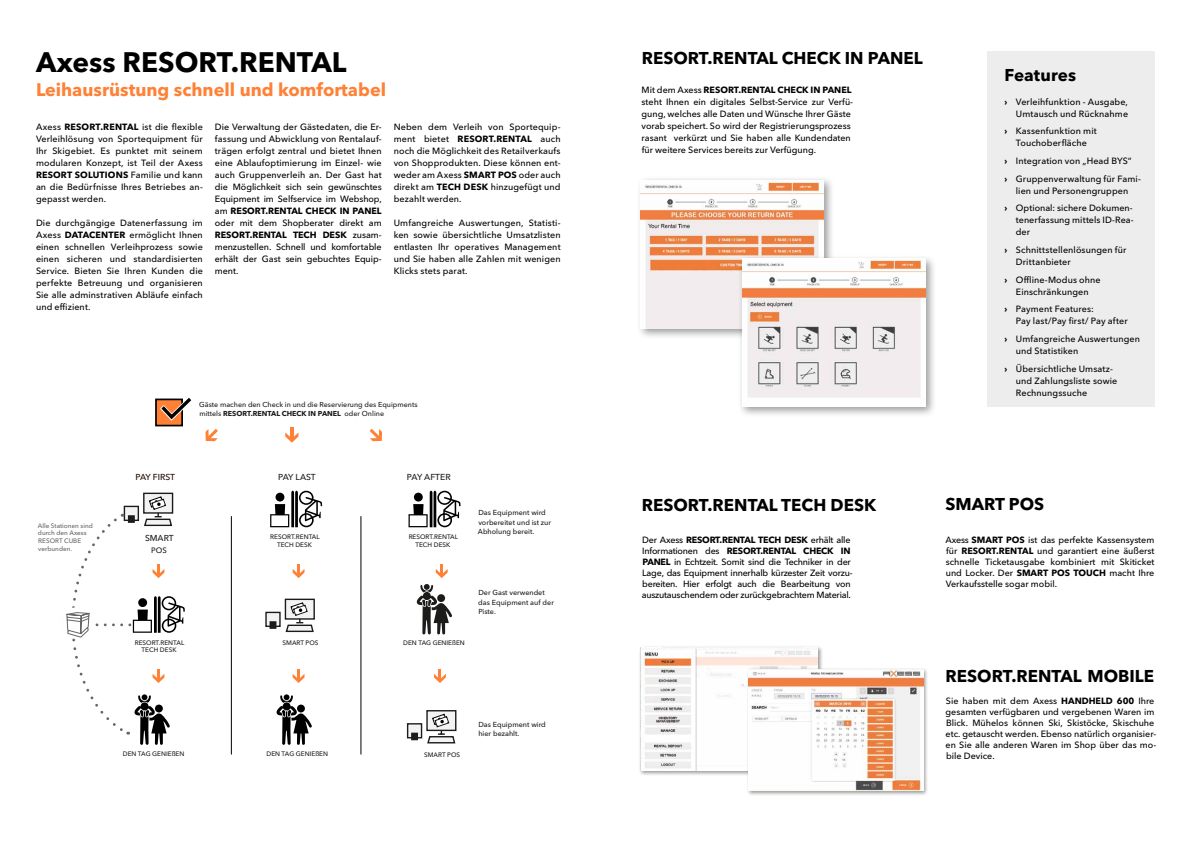
<style>
.page{position:relative;width:1191px;height:842px;background:#fff}
.page>*{position:absolute;margin:0;border:0;box-sizing:border-box;transform-origin:0 0}
.t1{font:700 28px "Avenir Next Cyr";color:#000}
.t2{font:700 18px "Avenir Next Cyr";color:#ff8136}
.t3{font:700 17px "Avenir Next Cyr";color:#000}
.t4{font:500 9px/12px "Avenir Next Cyr";color:#000}
.t5{font:500 9px/11px "Avenir Next Cyr";letter-spacing:-.025em;color:#000}
.t6{font:500 8.6px "Avenir Next Cyr";color:#1c1d1b}
.t7{font:500 8.6px "Avenir Next Cyr";letter-spacing:-.01em;color:#210c00}
.t8{font:500 7.8px "Avenir Next Cyr";color:#1c1d1b}
.t9{font:500 7.2px/9.1px "Avenir Next Cyr";color:#1c1d1b}
.t10{font:500 7.1px/8.6px "Avenir Next Cyr";color:#1c1d1b}
.t11{font:500 6.4px/7.7px "Avenir Next Cyr";color:#1c1d1b;text-align:center}
.t12{font:500 6.4px/7.7px "Avenir Next Cyr";color:#676464}
.s1{font-weight:700}
</style>
<div class="page">
<div style="left:987px;top:51px;width:168px;height:356px;background:#ededed"></div>
<svg style="left:416px;top:584px;width:36px;height:51px"></svg>
<svg style="left:276px;top:694px;width:36px;height:51px"></svg>
<div style="left:155px;top:399px;width:28px;height:27px;border:2px solid #000"></div>
<svg style="left:156px;top:398px;width:36px;height:26px"></svg>
<svg style="left:285px;top:427px;width:13px;height:16px"></svg>
<svg style="left:293px;top:564px;width:11px;height:14px"></svg>
<svg style="left:436px;top:564px;width:11px;height:14px"></svg>
<svg style="left:293px;top:669px;width:11px;height:14px"></svg>
<svg style="left:434px;top:669px;width:12px;height:14px"></svg>
<svg style="left:370px;top:429px;width:12px;height:12px"></svg>
<svg style="left:205px;top:429px;width:13px;height:12px"></svg>
<hr style="left:361px;top:516px;width:1px;height:238px;background:#000">
<hr style="left:231px;top:516px;width:1px;height:238px;background:#000">
<div style="left:143px;top:493px;width:30px;height:21px;background:#f3f3f5;border:1px solid #1c1d1b"></div>
<div style="left:285px;top:599px;width:30px;height:21px;background:#f3f3f5;border:1px solid #1c1d1b"></div>
<div style="left:265px;top:612px;width:16px;height:15px;background:#f3f3f5;border:1px solid #1c1d1b"></div>
<svg style="left:285px;top:602px;width:30px;height:31px"></svg>
<div style="left:269px;top:621px;width:7px;height:8px;background:#1c1d1b;border:1px solid #1c1d1b"></div>
<div style="left:426px;top:710px;width:30px;height:21px;background:#f3f3f5;border:1px solid #1c1d1b"></div>
<div style="left:407px;top:723px;width:15px;height:15px;background:#f3f3f5;border:1px solid #1c1d1b"></div>
<svg style="left:426px;top:713px;width:30px;height:31px"></svg>
<div style="left:411px;top:733px;width:7px;height:7px;background:#1c1d1b;border:1px solid #1c1d1b"></div>
<svg style="left:270px;top:491px;width:53px;height:36px"></svg>
<svg style="left:408px;top:491px;width:53px;height:36px"></svg>
<svg style="left:66px;top:496px;width:119px;height:249px"></svg>
<div style="left:636px;top:176px;width:198px;height:164px;background:#000;opacity:.4"></div>
<img style="left:641px;top:180px;width:182px;height:149px">
<div style="left:738px;top:254px;width:198px;height:164px;background:#000;opacity:.4"></div>
<img style="left:742px;top:259px;width:183px;height:148px">
<div style="left:638px;top:645px;width:185px;height:131px;background:#000;opacity:.4"></div>
<img style="left:640px;top:648px;width:177px;height:123px">
<div style="left:746px;top:667px;width:182px;height:129px;background:#000;opacity:.4"></div>
<img style="left:748px;top:669px;width:175px;height:122px">
<h1 class="t1" style="left:36px;top:46px;width:312px">Axess RESORT.RENTAL</h1>
<h2 class="t2" style="left:36px;top:79px;width:352px">Leihausrüstung schnell und komfortabel</h2>
<p class="t4" style="left:36px;top:121px;width:168px;text-align:justify">Axess <span class="s1">RESORT.RENTAL</span> ist die flexible Verleihlösung von Sportequipment für Ihr Skigebiet. Es punktet mit seinem modularen Konzept, ist Teil der Axess <span class="s1">RESORT SOLUTIONS</span> Familie und kann an die Bedürfnisse Ihres Betriebes an&shy;gepasst werden.</p>
<p class="t4" style="left:36px;top:217px;width:168px;text-align:justify">Die durchgängige Datenerfassung im Axess <span class="s1">DATACENTER</span> ermöglicht Ihnen einen schnellen Verleihprozess sowie einen sicheren und standardisierten Service. Bieten Sie Ihren Kunden die perfekte Betreuung und organisieren Sie alle adminstrativen Abläufe einfach und effizient.</p>
<p class="t4" style="left:215px;top:121px;width:168px;text-align:justify">Die Verwaltung der Gästedaten, die Er&shy;fassung und Abwicklung von Rentalauf&shy;trägen erfolgt zentral und bietet Ihnen eine Ablaufoptimierung im Einzel- wie auch Gruppenverleih an. Der Gast hat die Möglichkeit sich sein gewünschtes Equipment im Selfservice im Webshop, am <span class="s1">RESORT.RENTAL CHECK IN PANEL </span>oder mit dem Shopberater direkt am <span class="s1">RESORT.RENTAL TECH DESK</span> zusam&shy;menzustellen. Schnell und komfortable erhält der Gast sein gebuchtes Equip&shy;ment.</p>
<p class="t4" style="left:394px;top:121px;width:168px;text-align:justify">Neben dem Verleih von Sportequip&shy;ment bietet <span class="s1">RESORT.RENTAL</span> auch noch die Möglichkeit des Retailverkaufs von Shopprodukten. Diese können ent&shy;weder am Axess <span class="s1">SMART POS</span> oder auch direkt am <span class="s1">TECH DESK</span> hinzugefügt und bezahlt werden.</p>
<p class="t4" style="left:394px;top:217px;width:168px;text-align:justify">Umfangreiche Auswertungen, Statisti&shy;ken sowie übersichtliche Umsatzlisten entlasten Ihr operatives Management und Sie haben alle Zahlen mit wenigen Klicks stets parat.</p>
<p class="t10" style="left:199px;top:400px;width:220px">Gäste machen den Check in und die Reservierung des Equipments mittels <span class="s1">RESORT.RENTAL CHECK IN PANEL</span> oder Online</p>
<p class="t12" style="left:38px;top:521px;width:57px">Alle Stationen sind durch den Axess<br>RESORT CUBE verbunden.</p>
<p class="t7" style="left:135px;top:471px;width:41px">PAY FIRST</p>
<p class="t6" style="left:278px;top:471px;width:39px">PAY LAST</p>
<p class="t6" style="left:407px;top:471px;width:45px">PAY AFTER</p>
<p class="t6" style="left:145px;top:533px;width:30px">SMART</p>
<p class="t8" style="left:151px;top:545px;width:17px">POS</p>
<p class="t11" style="left:270px;top:533px;width:51px">RESORT.RENTAL<br>TECH DESK</p>
<p class="t11" style="left:409px;top:533px;width:51px">RESORT.RENTAL<br>TECH DESK</p>
<p class="t9" style="left:478px;top:508px;width:75px">Das Equipment wird vorbereitet und ist zur<br>Abholung bereit.</p>
<p class="t11" style="left:135px;top:638px;width:51px">RESORT.RENTAL<br>TECH DESK</p>
<p class="t11" style="left:283px;top:639px;width:37px">SMART POS</p>
<p class="t11" style="left:403px;top:639px;width:63px">DEN TAG GENIEßEN</p>
<p class="t9" style="left:478px;top:588px;width:77px">Der Gast verwendet das Equipment auf der<br>Piste.</p>
<p class="t11" style="left:123px;top:750px;width:63px">DEN TAG GENIEßEN</p>
<p class="t11" style="left:266px;top:750px;width:63px">DEN TAG GENIEßEN</p>
<p class="t11" style="left:424px;top:751px;width:37px">SMART POS</p>
<p class="t9" style="left:478px;top:720px;width:69px;line-height:8.4px">Das Equipment wird hier bezahlt.</p>
<h3 class="t3" style="left:642px;top:48px;width:283px">RESORT.RENTAL CHECK IN PANEL</h3>
<p class="t4" style="left:641px;top:84px;width:213px">Mit dem Axess <span class="s1">RESORT.RENTAL CHECK IN PANEL </span>steht Ihnen ein digitales Selbst-Service zur Verfü&shy;gung, welches alle Daten und Wünsche Ihrer Gäste vorab speichert. So wird der Registrierungsprozess rasant verkürzt und Sie haben alle Kundendaten für weitere Services bereits zur Verfügung.</p>
<h3 class="t3" style="left:1004px;top:65px;width:73px">Features</h3>
<p class="t4" style="left:1004px;top:95px;width:125px;text-align:right"><span class="s1">›</span> Verleihfunktion - Ausgabe,<br>Umtausch und Rücknahme</p>
<p class="t4" style="left:1004px;top:125px;width:94px;text-align:center"><span class="s1">›</span> Kassenfunktion mit<br>Touchoberfläche</p>
<p class="t4" style="left:1004px;top:152px;width:138px;line-height:17.7px"><span class="s1">›</span> Integration von „Head BYS“<br><span class="s1">›</span> Gruppenverwaltung für Fami-</p>
<p class="t4" style="left:1004px;top:181px;width:130px;line-height:17.7px;text-indent:11px">lien und Personengruppen <span class="s1">›</span> Optional: sichere Dokumen-</p>
<p class="t4" style="left:1016px;top:214px;width:119px">tenerfassung mittels ID-Rea&shy;der</p>
<p class="t4" style="left:1016px;top:244px;width:112px;text-indent:-11px"><span class="s1">›</span> Schnittstellenlösungen für<br>Drittanbieter</p>
<p class="t4" style="left:1004px;top:273px;width:98px;text-align:center"><span class="s1">›</span> Offline-Modus ohne<br>Einschränkungen</p>
<p class="t4" style="left:1016px;top:303px;width:113px;text-indent:-11px"><span class="s1">›</span> Payment Features:<br>Pay last/Pay first/ Pay after</p>
<p class="t4" style="left:1016px;top:333px;width:126px;text-indent:-11px"><span class="s1">›</span> Umfangreiche Auswertungen und Statistiken</p>
<p class="t4" style="left:1016px;top:362px;width:103px;text-indent:-11px"><span class="s1">›</span> Übersichtliche Umsatz&shy;und Zahlungsliste sowie<br>Rechnungssuche</p>
<h3 class="t3" style="left:642px;top:495px;width:236px">RESORT.RENTAL TECH DESK</h3>
<h3 class="t3" style="left:945px;top:494px;width:100px">SMART POS</h3>
<p class="t4" style="left:945px;top:534px;width:210px;line-height:11px;text-align:justify">Axess <span class="s1">SMART POS</span> ist das perfekte Kassensystem für <span class="s1">RESORT.RENTAL</span> und garantiert eine äußerst schnelle Ticketausgabe kombiniert mit Skiticket und Locker. Der <span class="s1">SMART POS TOUCH</span> macht Ihre Verkaufsstelle sogar mobil.</p>
<p class="t5" style="left:642px;top:534px;width:212px">Der Axess <span class="s1">RESORT.RENTAL TECH DESK</span> erhält alle Informationen des <span class="s1">RESORT.RENTAL CHECK IN PANEL</span> in Echtzeit. Somit sind die Techniker in der Lage, das Equipment innerhalb kürzester Zeit vorzu&shy;bereiten. Hier erfolgt auch die Bearbeitung von auszutauschendem oder zurückgebrachtem Material.</p>
<h3 class="t3" style="left:945px;top:666px;width:210px">RESORT.RENTAL MOBILE</h3>
<p class="t4" style="left:945px;top:696px;width:212px;line-height:11px">Sie haben mit dem Axess <span class="s1">HANDHELD 600</span> Ihre gesamten verfügbaren und vergebenen Waren im Blick. Mühelos können Ski, Skistöcke, Skischuhe etc. getauscht werden. Ebenso natürlich organisier&shy;en Sie alle anderen Waren im Shop über das mo&shy;bile Device.</p>
</div>
